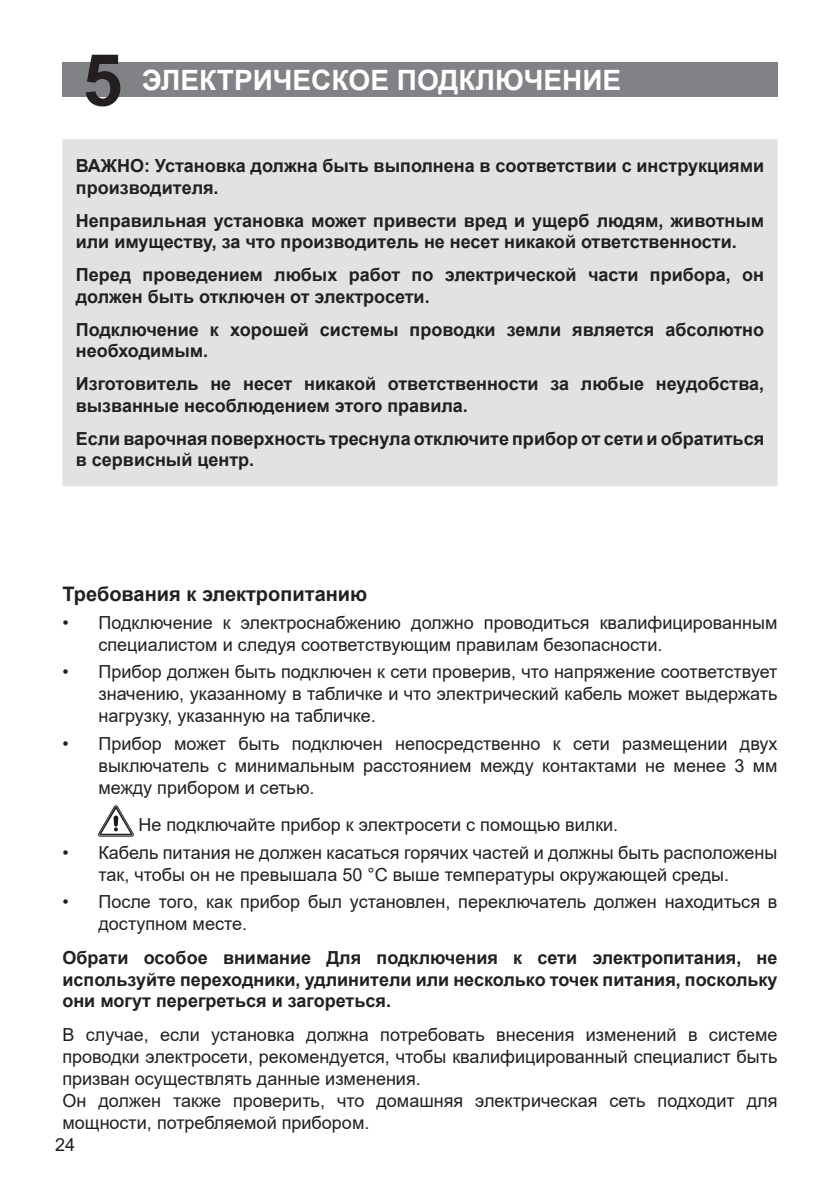
<style>
.page{position:relative;width:840px;height:1191px;background:#fff}
.page>*{position:absolute;margin:0;border:0;box-sizing:border-box;transform-origin:0 0}
.t1{font:700 72px "Arial";color:#231f20}
.t2{font:700 28px "Arial";color:#fff}
.t3{font:700 20px "Arial";color:#231f20}
.t4{font:18px/22px "Arial";color:#231f20}
.t5{font:700 18px/21.6px "Arial";color:#231f20}
</style>
<div class="page">
<div style="left:63px;top:140px;width:713px;height:345px;background:#e1e2e4"></div>
<div style="left:62px;top:139px;width:715px;height:347px;border:2px solid #e1e2e4"></div>
<svg style="left:98px;top:836px;width:35px;height:1px"></svg>
<svg style="left:98px;top:805px;width:35px;height:31px"></svg>
<div style="left:113px;top:815px;width:5px;height:11px;background:#1b171b;border-radius:2px"></div>
<div style="left:62px;top:62px;width:715px;height:34px;background:#808285"></div>
<h1 class="t1" style="left:82px;top:30px;width:42px">5</h1>
<h2 class="t2" style="left:142px;top:60px;width:480px">ЭЛЕКТРИЧЕСКОЕ ПОДКЛЮЧЕНИЕ</h2>
<p class="t5" style="left:76px;top:155px;width:689px">ВАЖНО: Установка должна быть выполнена в соответствии с инструкциями производителя.</p>
<p class="t5" style="left:76px;top:210px;width:689px">Неправильная установка может привести вред и ущерб людям, животным или имуществу, за что производитель не несет никакой ответственности.</p>
<p class="t5" style="left:76px;top:264px;width:689px">Перед проведением любых работ по электрической части прибора, он должен быть отключен от электросети.</p>
<p class="t5" style="left:76px;top:319px;width:689px">Подключение к хорошей системы проводки земли является абсолютно необходимым.</p>
<p class="t5" style="left:76px;top:373px;width:689px">Изготовитель не несет никакой ответственности за любые неудобства, вызванные несоблюдением этого правила.</p>
<p class="t5" style="left:76px;top:428px;width:689px">Если варочная поверхность треснула отключите прибор от сети и обратиться в сервисный центр.</p>
<p class="t3" style="left:62px;top:580px;width:306px">Требования к электропитанию</p>
<p class="t4" style="left:98px;top:611px;width:680px;text-indent:-36px">• Подключение к электроснабжению должно проводиться квалифицированным специалистом и следуя соответствующим правилам безопасности.</p>
<p class="t4" style="left:98px;top:661px;width:680px;text-align:justify;text-indent:-36px">• Прибор должен быть подключен к сети проверив, что напряжение соответствует значению, указанному в табличке и что электрический кабель может выдержать нагрузку, указанную на табличке.</p>
<p class="t4" style="left:98px;top:732px;width:680px;text-align:justify;text-indent:-36px">• Прибор может быть подключен непосредственно к сети размещении двух выключатель с минимальным расстоянием между контактами не менее 3 мм между прибором и сетью.</p>
<p class="t4" style="left:138px;top:813px;width:481px">Не подключайте прибор к электросети с помощью вилки.</p>
<p class="t4" style="left:98px;top:841px;width:680px;text-indent:-36px">• Кабель питания не должен касаться горячих частей и должны быть расположены так, чтобы он не превышала 50 °C выше температуры окружающей среды.</p>
<p class="t4" style="left:98px;top:891px;width:680px;text-indent:-36px">• После того, как прибор был установлен, переключатель должен находиться в доступном месте.</p>
<p class="t5" style="left:62px;top:946px;width:716px;text-align:justify">Обрати особое внимание Для подключения к сети электропитания, не используйте переходники, удлинители или несколько точек питания, поскольку они могут перегреться и загореться.</p>
<p class="t4" style="left:62px;top:1023px;width:716px">В случае, если установка должна потребовать внесения изменений в системе проводки электросети, рекомендуется, чтобы квалифицированный специалист быть призван осуществлять данные изменения.<br>Он должен также проверить, что домашняя электрическая сеть подходит для мощности, потребляемой прибором.</p>
<p class="t4" style="left:55px;top:1133px;width:22px">24</p>
</div>
